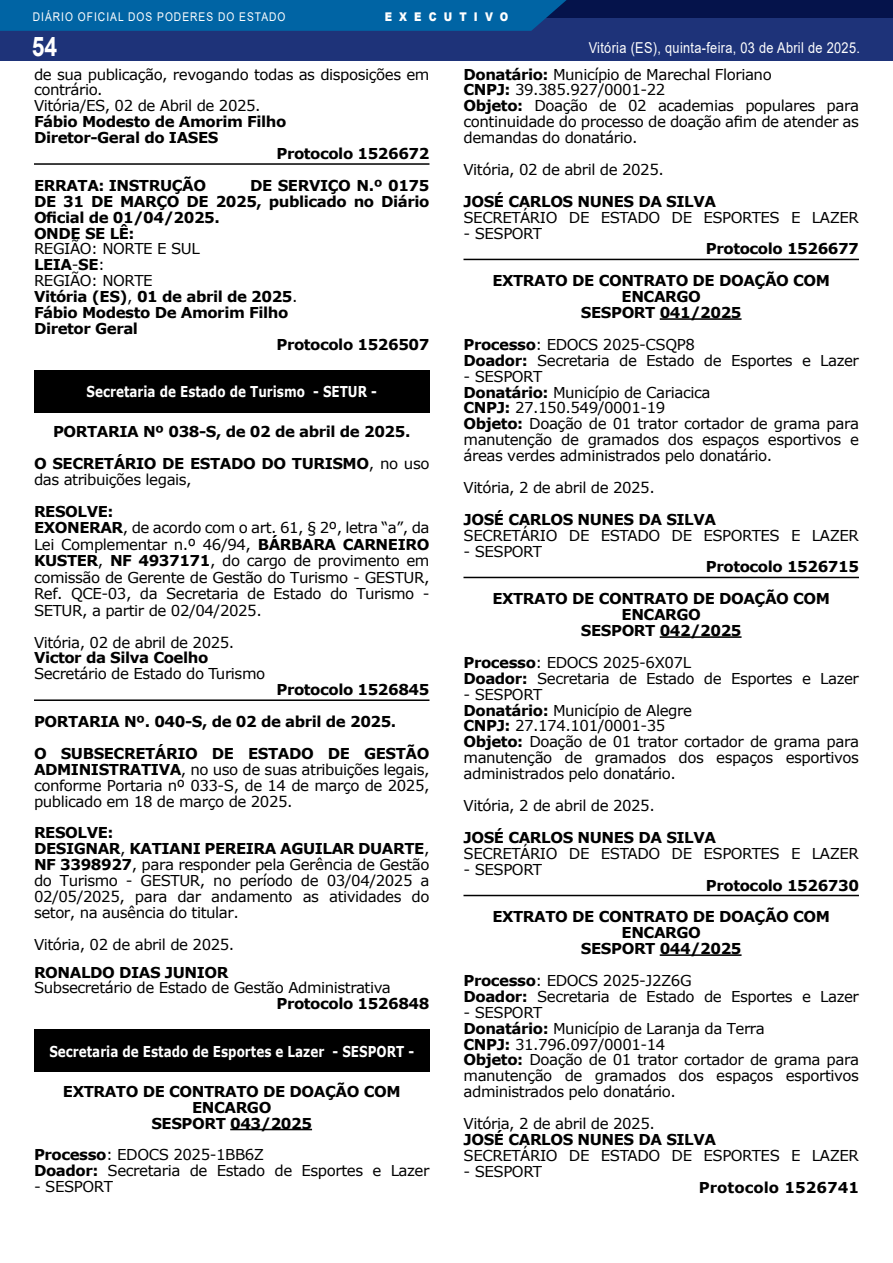
<style>
.page{position:relative;width:893px;height:1263px;background:#fff}
.page>*{position:absolute;margin:0;border:0;box-sizing:border-box;transform-origin:0 0}
.t1{font:700 27px "Arial";color:#fff;scale:.85 1}
.t2{font:15px/15.9px "Verdana";letter-spacing:-.03em;color:#000}
.t3{font:700 15px/15.9px "Verdana";letter-spacing:-.03em;color:#000}
.t4{font:700 15px "Verdana";color:#fff;scale:.8 1}
.t5{font:15px "Arial";letter-spacing:.025em;color:#fff;scale:.85 1}
.t6{font:700 15px "Verdana";color:#000}
.t7{font:12px "Arial";letter-spacing:.1em;color:#fff;scale:.85 1}
.t8{font:900 12px "Arial";letter-spacing:.7em;color:#fff;scale:.85 1}
.s1{font-weight:400}
.s2{font-weight:700}
</style>
<div class="page">
<div style="left:0;top:0;width:893px;height:61px;background:#1e3379"></div>
<div style="left:0;top:0;width:893px;height:18px;background:#05134b"></div>
<div style="left:0;top:0;width:567px;height:31px;background:#0064a4"></div>
<hr style="left:34px;top:163px;width:395px;height:2px;background:#000">
<hr style="left:34px;top:699px;width:395px;height:2px;background:#000">
<hr style="left:230px;top:1129px;width:82px;height:1px;background:#000">
<div style="left:34px;top:370px;width:395px;height:42px;background:#000"></div>
<div style="left:34px;top:1029px;width:395px;height:43px;background:#000"></div>
<hr style="left:463px;top:259px;width:396px;height:1px;background:#000">
<hr style="left:660px;top:318px;width:81px;height:2px;background:#000">
<hr style="left:463px;top:577px;width:396px;height:1px;background:#000">
<hr style="left:660px;top:636px;width:81px;height:2px;background:#000">
<hr style="left:463px;top:895px;width:396px;height:1px;background:#000">
<hr style="left:660px;top:954px;width:81px;height:2px;background:#000">
<p class="t7" style="left:33px;top:11px;width:299px">DIÁRIO OFICIAL DOS PODERES DO ESTADO</p>
<p class="t8" style="left:385px;top:10px;width:147px">EXECUTIVO</p>
<h1 class="t1" style="left:32px;top:37px;width:32px">54</h1>
<p class="t5" style="left:589px;top:41px;width:321px">Vitória (ES), quinta-feira, 03 de Abril de 2025.</p>
<p class="t2" style="left:34px;top:66px;width:397px">de sua publicação, revogando todas as disposições em contrário.<br>Vitória/ES, 02 de Abril de 2025.</p>
<p class="t3" style="left:34px;top:113px;width:254px">Fábio Modesto de Amorim Filho</p>
<p class="t3" style="left:34px;top:129px;width:186px">Diretor-Geral do IASES</p>
<p class="t3" style="left:276px;top:145px;width:155px">Protocolo 1526672</p>
<p class="t3" style="left:34px;top:177px;width:174px">ERRATA: INSTRUÇÃO</p>
<p class="t3" style="left:34px;top:178px;width:397px;text-indent:216px">DE SERVIÇO N.º 0175<br>DE 31 DE MARÇO DE 2025, publicado no Diário<br>Oficial de 01/04/2025.<br>ONDE SE LÊ:</p>
<p class="t2" style="left:34px;top:241px;width:167px">REGIÃO: NORTE E SUL</p>
<p class="t3" style="left:34px;top:258px;width:73px">LEIA<span class="s1">-</span>SE<span class="s1">:</span></p>
<p class="t2" style="left:34px;top:273px;width:120px">REGIÃO: NORTE</p>
<p class="t3" style="left:34px;top:290px;width:265px">Vitória (ES)<span class="s1">,</span> 01 de abril de 2025<span class="s1">.</span></p>
<p class="t3" style="left:34px;top:304px;width:256px">Fábio Modesto De Amorim Filho</p>
<p class="t3" style="left:34px;top:320px;width:106px">Diretor Geral</p>
<p class="t3" style="left:276px;top:336px;width:155px">Protocolo 1526507</p>
<p class="t4" style="left:87px;top:381px;width:365px">Secretaria de Estado de Turismo - SETUR -</p>
<p class="t3" style="left:34px;top:415px;width:397px;line-height:31.8px;text-align:center">PORTARIA Nº 038-S, de 02 de abril de 2025.<br>O SECRETÁRIO DE ESTADO DO TURISMO<span class="s1">, no uso</span></p>
<p class="t2" style="left:34px;top:471px;width:159px">das atribuições legais,</p>
<p class="t2" style="left:34px;top:504px;width:397px;line-height:16.5px"><span class="s2">RESOLVE:<br>EXONERAR</span>, de acordo com o art. 61, § 2º, letra “a”, da Lei Complementar n.º 46/94, <span class="s2">BÁRBARA CARNEIRO KUSTER</span>, <span class="s2">NF 4937171</span>, do cargo de provimento em comissão de Gerente de Gestão do Turismo - GESTUR, Ref. QCE-03, da Secretaria de Estado do Turismo - SETUR, a partir de 02/04/2025.</p>
<p class="t2" style="left:34px;top:635px;width:202px">Vitória, 02 de abril de 2025.</p>
<p class="t3" style="left:34px;top:650px;width:176px">Victor da Silva Coelho</p>
<p class="t2" style="left:34px;top:666px;width:233px">Secretário de Estado do Turismo</p>
<p class="t3" style="left:34px;top:673px;width:397px;line-height:31.8px;text-indent:242px">Protocolo 1526845<br>PORTARIA Nº. 040-S, de 02 de abril de 2025.<br>O SUBSECRETÁRIO DE ESTADO DE GESTÃO</p>
<p class="t2" style="left:34px;top:761px;width:397px;text-align:justify"><span class="s2">ADMINISTRATIVA</span>, no uso de suas atribuições legais, conforme Portaria nº 033-S, de 14 de março de 2025, publicado em 18 de março de 2025.</p>
<p class="t2" style="left:34px;top:826px;width:397px"><span class="s2">RESOLVE:<br>DESIGNAR</span>, <span class="s2">KATIANI PEREIRA AGUILAR DUARTE</span>, <span class="s2">NF 3398927</span>, para responder pela Gerência de Gestão do Turismo - GESTUR, no período de 03/04/2025 a 02/05/2025, para dar andamento as atividades do setor, na ausência do titular.</p>
<p class="t2" style="left:34px;top:937px;width:202px">Vitória, 02 de abril de 2025.</p>
<p class="t3" style="left:34px;top:965px;width:196px">RONALDO DIAS JUNIOR</p>
<p class="t2" style="left:34px;top:981px;width:358px">Subsecretário de Estado de Gestão Administrativa</p>
<p class="t3" style="left:276px;top:996px;width:155px">Protocolo 1526848</p>
<p class="t4" style="left:49px;top:1040px;width:457px">Secretaria de Estado de Esportes e Lazer - SESPORT -</p>
<p class="t3" style="left:63px;top:1084px;width:339px;text-align:center">EXTRATO DE CONTRATO DE DOAÇÃO COM<br>ENCARGO<br>SESPORT 043/2025</p>
<p class="t2" style="left:34px;top:1148px;width:397px"><span class="s2">Processo</span>: EDOCS 2025-1BB6Z<br><span class="s2">Doador:</span> Secretaria de Estado de Esportes e Lazer</p>
<p class="t2" style="left:34px;top:1178px;width:81px">- SESPORT</p>
<p class="t2" style="left:463px;top:67px;width:397px"><span class="s2">Donatário:</span> Município de Marechal Floriano<br><span class="s2">CNPJ:</span> 39.385.927/0001-22<br><span class="s2">Objeto:</span> Doação de 02 academias populares para continuidade do processo de doação afim de atender as demandas do donatário.</p>
<p class="t2" style="left:463px;top:162px;width:202px">Vitória, 02 de abril de 2025.</p>
<p class="t3" style="left:463px;top:194px;width:254px">JOSÉ CARLOS NUNES DA SILVA</p>
<p class="t2" style="left:463px;top:209px;width:397px">SECRETÁRIO DE ESTADO DE ESPORTES E LAZER</p>
<p class="t2" style="left:463px;top:225px;width:80px">- SESPORT</p>
<p class="t3" style="left:492px;top:233px;width:368px;line-height:31.8px;text-indent:214px">Protocolo 1526677<br>EXTRATO DE CONTRATO DE DOAÇÃO COM</p>
<p class="t3" style="left:581px;top:290px;width:162px;text-align:center">ENCARGO<br>SESPORT 041/2025</p>
<p class="t2" style="left:463px;top:337px;width:397px"><span class="s2">Processo</span>: EDOCS 2025-CSQP8<br><span class="s2">Doador:</span> Secretaria de Estado de Esportes e Lazer</p>
<p class="t2" style="left:463px;top:368px;width:397px">- SESPORT<br><span class="s2">Donatário:</span> Município de Cariacica<br><span class="s2">CNPJ:</span> 27.150.549/0001-19<br><span class="s2">Objeto:</span> Doação de 01 trator cortador de grama para manutenção de gramados dos espaços esportivos e áreas verdes administrados pelo donatário.</p>
<p class="t2" style="left:463px;top:480px;width:193px">Vitória, 2 de abril de 2025.</p>
<p class="t3" style="left:463px;top:512px;width:254px">JOSÉ CARLOS NUNES DA SILVA</p>
<p class="t2" style="left:463px;top:527px;width:397px">SECRETÁRIO DE ESTADO DE ESPORTES E LAZER</p>
<p class="t2" style="left:463px;top:543px;width:80px">- SESPORT</p>
<p class="t3" style="left:492px;top:551px;width:368px;line-height:31.8px;text-indent:214px">Protocolo 1526715<br>EXTRATO DE CONTRATO DE DOAÇÃO COM</p>
<p class="t3" style="left:581px;top:608px;width:162px;text-align:center">ENCARGO<br>SESPORT 042/2025</p>
<p class="t2" style="left:463px;top:654px;width:397px"><span class="s2">Processo</span>: EDOCS 2025-6X07L<br><span class="s2">Doador:</span> Secretaria de Estado de Esportes e Lazer</p>
<p class="t2" style="left:463px;top:686px;width:397px">- SESPORT<br><span class="s2">Donatário:</span> Município de Alegre<br><span class="s2">CNPJ:</span> 27.174.101/0001-35<br><span class="s2">Objeto:</span> Doação de 01 trator cortador de grama para manutenção de gramados dos espaços esportivos administrados pelo donatário.</p>
<p class="t2" style="left:463px;top:798px;width:193px">Vitória, 2 de abril de 2025.</p>
<p class="t3" style="left:463px;top:830px;width:254px">JOSÉ CARLOS NUNES DA SILVA</p>
<p class="t2" style="left:463px;top:845px;width:397px">SECRETÁRIO DE ESTADO DE ESPORTES E LAZER</p>
<p class="t2" style="left:463px;top:861px;width:80px">- SESPORT</p>
<p class="t3" style="left:492px;top:869px;width:368px;line-height:31.8px;text-indent:214px">Protocolo 1526730<br>EXTRATO DE CONTRATO DE DOAÇÃO COM</p>
<p class="t3" style="left:581px;top:926px;width:162px;text-align:center">ENCARGO<br>SESPORT 044/2025</p>
<p class="t2" style="left:464px;top:972px;width:397px"><span class="s2">Processo</span>: EDOCS 2025-J2Z6G<br><span class="s2">Doador:</span> Secretaria de Estado de Esportes e Lazer</p>
<p class="t2" style="left:464px;top:1004px;width:397px">- SESPORT<br><span class="s2">Donatário:</span> Município de Laranja da Terra<br><span class="s2">CNPJ:</span> 31.796.097/0001-14<br><span class="s2">Objeto:</span> Doação de 01 trator cortador de grama para manutenção de gramados dos espaços esportivos administrados pelo donatário.</p>
<p class="t2" style="left:464px;top:1116px;width:193px">Vitória, 2 de abril de 2025.</p>
<p class="t3" style="left:464px;top:1132px;width:254px">JOSÉ CARLOS NUNES DA SILVA</p>
<p class="t2" style="left:464px;top:1147px;width:397px">SECRETÁRIO DE ESTADO DE ESPORTES E LAZER</p>
<p class="t2" style="left:464px;top:1163px;width:80px">- SESPORT</p>
<p class="t6" style="left:699px;top:1176px;width:162px">Protocolo 1526741</p>
</div>
